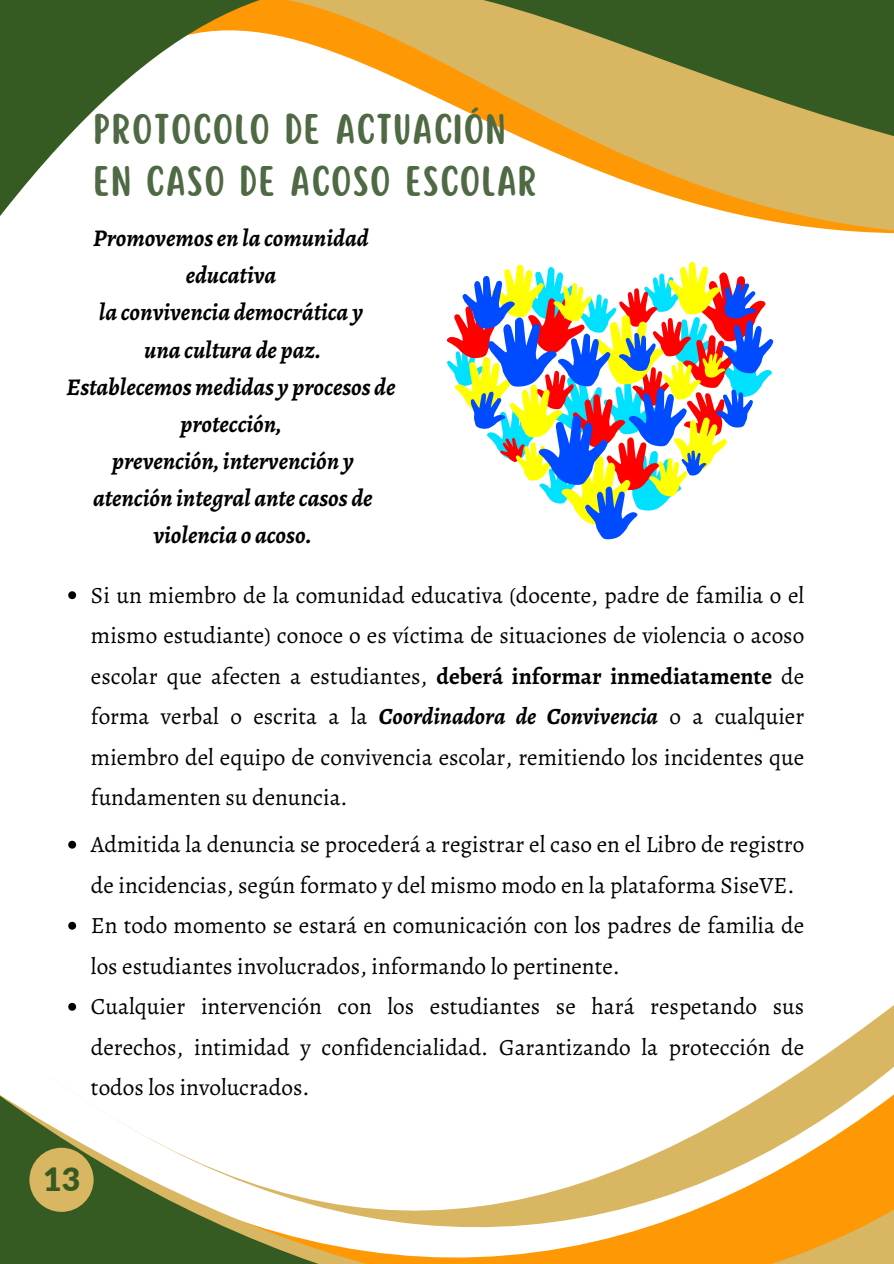
<style>
.page{position:relative;width:894px;height:1264px;background:#fff}
.page>*{position:absolute;margin:0;border:0;box-sizing:border-box;transform-origin:0 0}
.t1{font:37.5px/51.8px "Scripter";letter-spacing:.04em;color:#4f6944}
.t2{font:900 32.1px "Lato";color:#365b22}
.t3{font:italic 700 24px/37.2px "Alegreya";color:#000;text-align:center}
.t4{font:23.25px/40.5px "Alegreya";color:#000}
.s1{font-weight:700}
.s2{font-weight:700;font-style:italic}
</style>
<div class="page">
<svg style="left:0;top:0;width:893px;height:233px"></svg>
<svg style="left:0;top:1095px;width:51px;height:168px;background:#4e6e3a"></svg>
<svg style="left:51px;top:1006px;width:842px;height:257px"></svg>
<svg style="left:455px;top:262px;width:271px;height:134px"></svg>
<svg style="left:462px;top:276px;width:311px;height:263px"></svg>
<svg style="left:68px;top:840px;width:8px;height:8px"></svg>
<svg style="left:68px;top:921px;width:8px;height:8px"></svg>
<svg style="left:68px;top:1002px;width:8px;height:8px"></svg>
<svg style="left:68px;top:591px;width:8px;height:8px"></svg>
<div style="left:29px;top:1147px;width:65px;height:64px;background:#d9b662;border-radius:50%"></div>
<h1 class="t1" style="left:94px;top:105px;width:444px">PROTOCOLO DE ACTUACIÓN<br>EN CASO DE ACOSO ESCOLAR</h1>
<p class="t3" style="left:66px;top:219px;width:330px">Promovemosen la comunidad educativa<br>la convivencia democrática y<br>una cultura de paz.<br>Establecemosmedidas y procesos de protección,<br>prevención, intervención y<br>atención integral antecasos de violencia o acoso.</p>
<p class="t4" style="left:91px;top:574px;width:714px;text-align:justify">Si un miembro de la comunidad educativa (docente, padre de familia o el mismo estudiante) conoce o es víctima de situaciones de violencia o acoso escolar que afecten a estudiantes, <span class="s1">deberá informar inmediatamente</span> de forma verbal o escrita a la <span class="s2">Coordinadora de Convivencia</span> o a cualquier miembro del equipo de convivencia escolar, remitiendo los incidentes que fundamenten su denuncia.</p>
<p class="t4" style="left:91px;top:824px;width:714px">Admitida la denuncia se procederá a registrar el caso en el Libro de registro de incidencias, según formato y del mismo modo en la plataforma SiseVE.<br>En todo momento se estará en comunicación con los padres de familia de los estudiantes involucrados, informando lo pertinente.<br>Cualquier intervención con los estudiantes se hará respetando sus derechos, intimidad y confidencialidad. Garantizando la protección de todos los involucrados.</p>
<h2 class="t2" style="left:43px;top:1159px;width:39px">13</h2>
</div>
